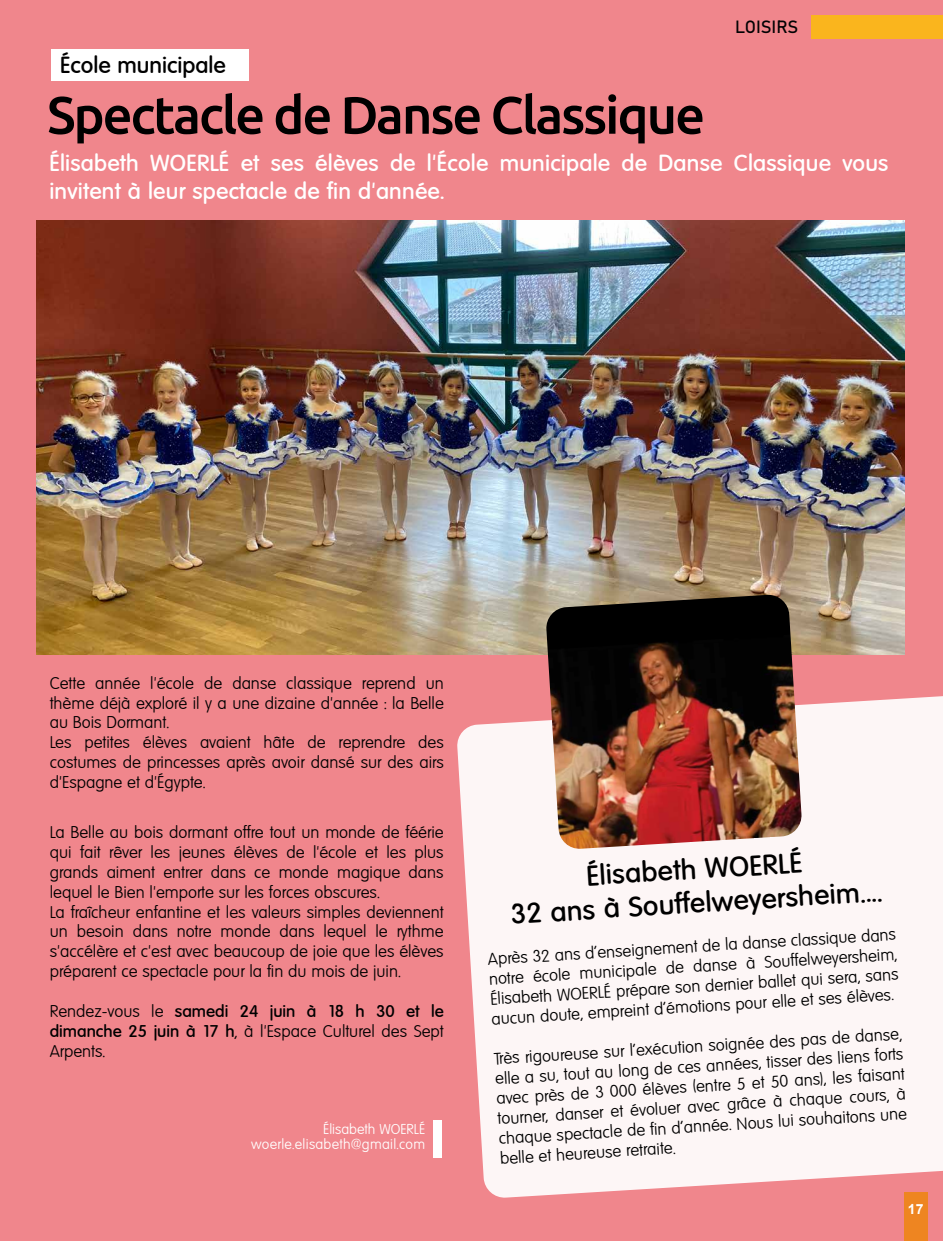
<style>
.page{position:relative;width:943px;height:1241px;background:#fff}
.page>*{position:absolute;margin:0;border:0;box-sizing:border-box;transform-origin:0 0}
.t1{font:500 52.5px "Ubuntu";letter-spacing:-.04em;color:#000}
.t2{font:28px/33.9px "Elementary SF Bold";color:#000;text-align:center}
.t3{font:22.75px/27.3px "Elementary SF Bold";letter-spacing:.01em;color:#fff}
.t4{font:22.75px "Elementary SF Bold";color:#000}
.t5{font:17.5px "Bahnschrift";letter-spacing:-.01em;color:#020203}
.t6{font:16.62px/19.9px "Elementary SF";color:#000}
.t7{font:16.62px "Elementary SF Bold";color:#000}
.t8{font:14px/15.8px "Elementary SF";letter-spacing:.02em;color:#fff;text-align:right}
.t9{font:700 14px "Arial";color:#fff}
.s1{font-family:"Elementary SF"}
.s2{font-family:"Elementary SF Bold"}
</style>
<div class="page">
<div style="left:0;top:0;width:943px;height:1240px;background:#f0868c"></div>
<img style="left:36px;top:220px;width:868px;height:434px">
<div style="left:904px;top:1191px;width:23px;height:49px;background:#ee8521"></div>
<svg style="left:457px;top:696px;width:486px;height:502px;background:#fbeded"></svg>
<div style="left:811px;top:16px;width:132px;height:23px;background:#fab51d"></div>
<div style="left:51px;top:50px;width:197px;height:31px;background:#fff"></div>
<img style="left:545px;top:594px;width:257px;height:255px">
<div style="left:433px;top:1119px;width:8px;height:38px;background:#fff"></div>
<h3 class="t4" style="left:60px;top:53px;width:167px">École municipale</h3>
<h1 class="t1" style="left:47px;top:82px;width:659px">Spectacle de Danse Classique</h1>
<p class="t5" style="left:735px;top:16px;width:64px">LOISIRS</p>
<h3 class="t3" style="left:49px;top:150px;width:840px">Élisabeth WOERLÉ et ses élèves de l'École municipale de Danse Classique vous invitent à leur spectacle de fin d'année.</h3>
<p class="t6" style="left:50px;top:673px;width:395px">Cette année l'école de danse classique reprend un thème déjà exploré il y a une dizaine d'année : la Belle au Bois Dormant.<br>Les petites élèves avaient hâte de reprendre des costumes de princesses après avoir dansé sur des airs d'Espagne et d'Égypte.</p>
<p class="t6" style="left:50px;top:822px;width:395px">La Belle au bois dormant offre tout un monde de féérie qui fait rêver les jeunes élèves de l'école et les plus grands aiment entrer dans ce monde magique dans lequel le Bien l'emporte sur les forces obscures.<br>La fraîcheur enfantine et les valeurs simples deviennent un besoin dans notre monde dans lequel le rythme s'accélère et c'est avec beaucoup de joie que les élèves préparent ce spectacle pour la fin du mois de juin.</p>
<p class="t7" style="left:50px;top:1002px;width:395px"><span class="s1">Rendez-vous le</span> samedi 24 juin à 18 h 30 et le</p>
<p class="t6" style="left:50px;top:1021px;width:395px"><span class="s2">dimanche 25 juin à 17 h</span>, à l'Espace Culturel des Sept<br>Arpents.</p>
<p class="t8" style="left:251px;top:1120px;width:175px">Élisabeth WOERLÉ woerle.elisabeth@gmail.com</p>
<h2 class="t2" style="left:507px;top:865px;width:374px;rotate:-4deg">Élisabeth WOERLÉ<br>32 ans à Souffelweyersheim....</h2>
<p class="t6" style="left:487px;top:951px;width:411px;text-align:justify;rotate:-4deg">Après 32 ans d’enseignement de la danse classique dans notre école municipale de danse à Souffelweyersheim, Élisabeth WOERLÉ prépare son dernier ballet qui sera, sans aucun doute, empreint d’émotions pour elle et ses élèves.</p>
<p class="t6" style="left:492px;top:1050px;width:411px;text-align:justify;rotate:-4deg">Très rigoureuse sur l’exécution soignée des pas de danse, elle a su, tout au long de ces années, tisser des liens forts avec près de 3 000 élèves (entre 5 et 50 ans), les faisant tourner, danser et évoluer avec grâce à chaque cours, à chaque spectacle de fin d’année. Nous lui souhaitons une belle et heureuse retraite.</p>
<p class="t9" style="left:907px;top:1198px;width:17px">17</p>
</div>
